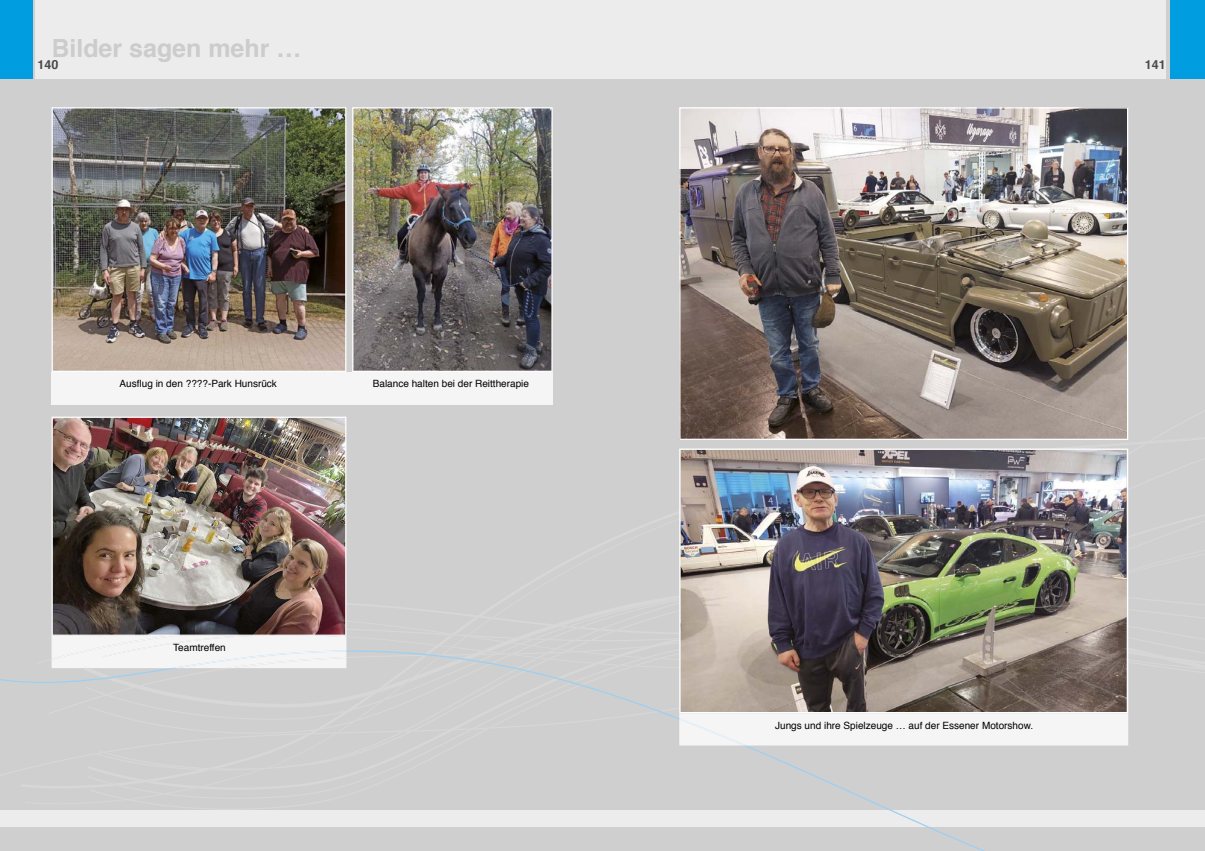
<style>
.page{position:relative;width:1205px;height:851px;background:#fff}
.page>*{position:absolute;margin:0;border:0;box-sizing:border-box;transform-origin:0 0}
.t1{font:700 25px "Helvetica";color:#ccc}
.t2{font:700 12.5px "Helvetica";color:#4b4b4a}
.t3{font:10px "Helvetica";color:#000}
</style>
<div class="page">
<div style="left:0;top:0;width:602px;height:850px;background:#cfcfcf"></div>
<div style="left:603px;top:0;width:602px;height:850px;background:#cfcfcf"></div>
<div style="left:603px;top:0;width:562px;height:78px;background:#ececec"></div>
<div style="left:603px;top:810px;width:602px;height:16px;background:#ececec"></div>
<div style="left:1170px;top:0;width:35px;height:78px;background:#009de0"></div>
<div style="left:0;top:0;width:33px;height:78px;background:#009de0"></div>
<div style="left:35px;top:0;width:567px;height:78px;background:#ececec"></div>
<svg style="left:0;top:779px;width:1150px;height:71px"></svg>
<img style="left:52px;top:107px;width:294px;height:265px">
<img style="left:52px;top:416px;width:294px;height:95px">
<img style="left:352px;top:107px;width:201px;height:265px">
<div style="left:52px;top:372px;width:501px;height:32px;background:#f5f5f5"></div>
<img style="left:679px;top:107px;width:449px;height:333px">
<img style="left:679px;top:448px;width:449px;height:63px">
<img style="left:0;top:511px;width:1129px;height:268px">
<h1 class="t1" style="left:51px;top:38px;width:252px">Bilder sagen mehr …</h1>
<p class="t2" style="left:38px;top:59px;width:22px">140</p>
<p class="t2" style="left:1145px;top:59px;width:22px">141</p>
<p class="t3" style="left:120px;top:379px;width:159px">Ausflug in den ????-Park Hunsrück</p>
<p class="t3" style="left:373px;top:379px;width:158px">Balance halten bei der Reittherapie</p>
<p class="t3" style="left:173px;top:643px;width:54px">Teamtreffen</p>
<p class="t3" style="left:775px;top:721px;width:259px">Jungs und ihre Spielzeuge … auf der Essener Motorshow.</p>
</div>
